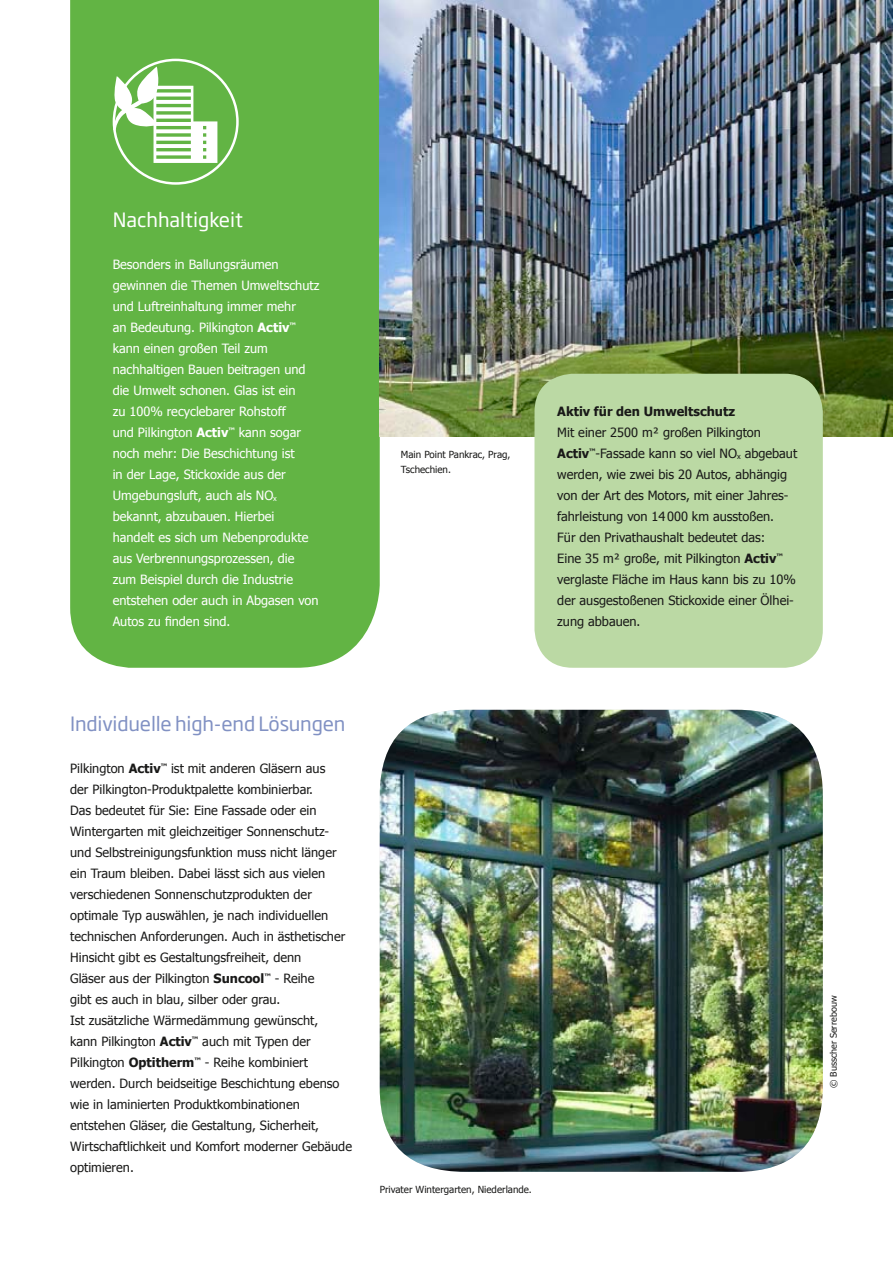
<style>
.page{position:relative;width:893px;height:1263px;background:#fff}
.page>*{position:absolute;margin:0;border:0;box-sizing:border-box;transform-origin:0 0}
.t1{font:19.5px "Soho Gothic Pro";letter-spacing:-.01em;color:#8191c3}
.t2{font:19.5px "Soho Gothic Pro";color:#fff}
.t3{font:12.75px/21px "Tahoma";color:#191918}
.t4{font:12.75px/21px "Tahoma";color:#fff}
.t5{font:700 12.75px "Tahoma";color:#191918}
.t6{font:9.75px/15px "Tahoma";color:#191918}
.t7{font:9px "Tahoma";color:#191918}
.s1{font-weight:700}
</style>
<div class="page">
<div style="left:70px;top:0;width:310px;height:668px;background:#62b444"></div>
<img style="left:380px;top:0;width:513px;height:437px">
<svg style="left:113px;top:59px;width:126px;height:126px"></svg>
<div style="left:534px;top:374px;width:289px;height:294px;background:#bbd9a4;border-radius:38px"></div>
<img style="left:380px;top:710px;width:443px;height:462px">
<h1 class="t2" style="left:113px;top:204px;width:132px">Nachhaltigkeit</h1>
<p class="t4" style="left:113px;top:253px;width:208px">Besonders in Ballungsräumen gewinnen die Themen Umweltschutz und Luftreinhaltung immer mehr<br>an Bedeutung. Pilkington <span class="s1">Activ</span><sup>™ </sup>kann einen großen Teil zum nachhaltigen Bauen beitragen und die Umwelt schonen. Glas ist ein<br>zu 100% recyclebarer Rohstoff<br>und Pilkington <span class="s1">Activ</span><sup>™</sup> kann sogar noch mehr: Die Beschichtung ist<br>in der Lage, Stickoxide aus der<br>Umgebungsluft, auch als NO<sub>x </sub>bekannt, abzubauen. Hierbei handelt es sich um Nebenprodukte aus Verbrennungsprozessen, die zum Beispiel durch die Industrie entstehen oder auch in Abgasen von<br>Autos zu finden sind.</p>
<p class="t6" style="left:401px;top:446px;width:111px">Main Point Pankrac, Prag,<br>Tschechien.</p>
<p class="t5" style="left:557px;top:402px;width:179px">Aktiv für den Umweltschutz</p>
<p class="t3" style="left:557px;top:421px;width:242px">Mit einer 2500 m² großen Pilkington <span class="s1">Activ</span><sup>™</sup>-Fassade kann so viel NO<sub>x</sub> abgebaut werden, wie zwei bis 20 Autos, abhängig von der Art des Motors, mit einer Jahres&shy;fahrleistung von 14000 km ausstoßen.<br>Für den Privathaushalt bedeutet das:<br>Eine 35 m² große, mit Pilkington <span class="s1">Activ</span><sup>™ </sup>verglaste Fläche im Haus kann bis zu 10% der ausgestoßenen Stickoxide einer Ölhei&shy;zung abbauen.</p>
<h1 class="t1" style="left:70px;top:708px;width:277px">Individuelle high-end Lösungen</h1>
<p class="t3" style="left:70px;top:757px;width:283px">Pilkington <span class="s1">Activ</span><sup>™</sup> ist mit anderen Gläsern aus<br>der Pilkington-Produktpalette kombinierbar.<br>Das bedeutet für Sie: Eine Fassade oder ein Wintergarten mit gleichzeitiger Sonnenschutz&shy;und Selbstreinigungsfunktion muss nicht länger ein Traum bleiben. Dabei lässt sich aus vielen verschiedenen Sonnenschutzprodukten der optimale Typ auswählen, je nach individuellen technischen Anforderungen. Auch in ästhetischer Hinsicht gibt es Gestaltungsfreiheit, denn<br>Gläser aus der Pilkington <span class="s1">Suncool</span><sup>™</sup> - Reihe<br>gibt es auch in blau, silber oder grau.<br>Ist zusätzliche Wärmedämmung gewünscht,<br>kann Pilkington <span class="s1">Activ</span><sup>™</sup> auch mit Typen der Pilkington <span class="s1">Optitherm</span><sup>™</sup> - Reihe kombiniert werden. Durch beidseitige Beschichtung ebenso wie in laminierten Produktkombinationen entstehen Gläser, die Gestaltung, Sicherheit, Wirtschaftlichkeit und Komfort moderner Gebäude optimieren.</p>
<p class="t6" style="left:380px;top:1181px;width:154px">Privater Wintergarten, Niederlande.</p>
<p class="t7" style="left:827px;top:1088px;width:94px;rotate:-90deg">© Busscher Serrebouw</p>
</div>
